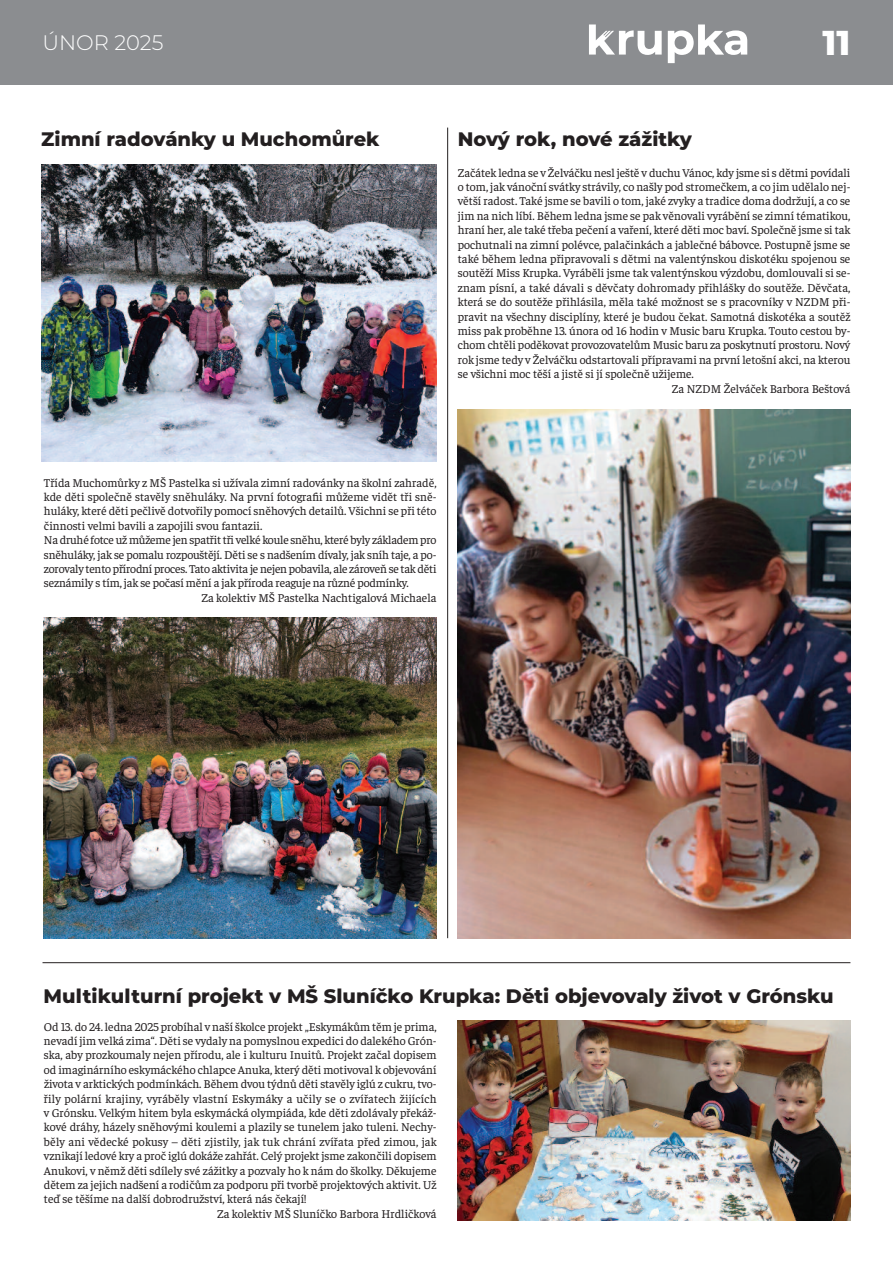
<style>
.page{position:relative;width:893px;height:1263px;background:#fff}
.page>*{position:absolute;margin:0;border:0;box-sizing:border-box;transform-origin:0 0}
.t1{font:800 34.5px "Montserrat";color:#fff}
.t2{font:300 21px "Montserrat";color:#fff}
.t3{font:800 19.5px "Montserrat";color:#231f20}
.t4{font:12px "Faustina";color:#231f20}
.t5{font:12px "Faustina";letter-spacing:-.02em;color:#231f20}
</style>
<div class="page">
<div style="left:0;top:0;width:893px;height:85px;background:#8b8d90"></div>
<svg style="left:668px;top:24px;width:79px;height:39px"></svg>
<svg style="left:589px;top:24px;width:73px;height:31px"></svg>
<img style="left:41px;top:165px;width:396px;height:296px">
<img style="left:44px;top:617px;width:393px;height:321px">
<img style="left:458px;top:409px;width:392px;height:529px">
<img style="left:458px;top:1020px;width:392px;height:200px">
<hr style="left:43px;top:962px;width:807px;height:1px;background:#231f20">
<hr style="left:447px;top:128px;width:1px;height:810px;background:#231f20">
<h2 class="t2" style="left:43px;top:35px;width:122px">ÚNOR 2025</h2>
<h1 class="t1" style="left:822px;top:29px;width:29px">11</h1>
<h3 class="t3" style="left:41px;top:132px;width:340px">Zimní radovánky u Muchomůrek</h3>
<h3 class="t3" style="left:458px;top:132px;width:236px">Nový rok, nové zážitky</h3>
<p class="t4" style="left:458px;top:164px;width:394px">Začátek ledna se v Želváčku nesl ještě v duchu Vánoc, kdy jsme si s dětmi povídali</p>
<p class="t4" style="left:458px;top:179px;width:394px">o tom, jak vánoční svátky strávily, co našly pod stromečkem, a co jim udělalo nej-</p>
<p class="t4" style="left:458px;top:193px;width:394px">větší radost. Také jsme se bavili o tom, jaké zvyky a tradice doma dodržují, a co se</p>
<p class="t4" style="left:458px;top:208px;width:394px">jim na nich líbí. Během ledna jsme se pak věnovali vyrábění se zimní tématikou,</p>
<p class="t4" style="left:458px;top:222px;width:394px">hraní her, ale také třeba pečení a vaření, které děti moc baví. Společně jsme si tak</p>
<p class="t4" style="left:458px;top:236px;width:394px">pochutnali na zimní polévce, palačinkách a jablečné bábovce. Postupně jsme se</p>
<p class="t4" style="left:458px;top:251px;width:394px">také během ledna připravovali s dětmi na valentýnskou diskotéku spojenou se</p>
<p class="t4" style="left:458px;top:265px;width:394px">soutěží Miss Krupka. Vyráběli jsme tak valentýnskou výzdobu, domlouvali si se-</p>
<p class="t4" style="left:458px;top:280px;width:394px">znam písní, a také dávali s děvčaty dohromady přihlášky do soutěže. Děvčata,</p>
<p class="t4" style="left:458px;top:294px;width:394px">která se do soutěže přihlásila, měla také možnost se s pracovníky v NZDM při-</p>
<p class="t4" style="left:458px;top:308px;width:394px">pravit na všechny disciplíny, které je budou čekat. Samotná diskotéka a soutěž</p>
<p class="t4" style="left:458px;top:323px;width:394px">miss pak proběhne 13. února od 16 hodin v Music baru Krupka. Touto cestou by-</p>
<p class="t4" style="left:458px;top:337px;width:394px">chom chtěli poděkovat provozovatelům Music baru za poskytnutí prostoru. Nový</p>
<p class="t4" style="left:458px;top:352px;width:394px">rok jsme tedy v Želváčku odstartovali přípravami na první letošní akci, na kterou</p>
<p class="t4" style="left:458px;top:366px;width:237px">se všichni moc těší a jistě si jí společně užijeme.</p>
<p class="t4" style="left:672px;top:380px;width:180px">Za NZDM Želváček Barbora Beštová</p>
<p class="t4" style="left:44px;top:474px;width:394px">Třída Muchomůrky z MŠ Pastelka si užívala zimní radovánky na školní zahradě,</p>
<p class="t4" style="left:44px;top:489px;width:394px">kde děti společně stavěly sněhuláky. Na první fotografii můžeme vidět tři sně-</p>
<p class="t4" style="left:44px;top:503px;width:394px">huláky, které děti pečlivě dotvořily pomocí sněhových detailů. Všichni se při této</p>
<p class="t4" style="left:44px;top:518px;width:220px">činnosti velmi bavili a zapojili svou fantazii.</p>
<p class="t5" style="left:44px;top:532px;width:394px">Na druhé fotce už můžeme jen spatřit tři velké koule sněhu, které byly základem pro</p>
<p class="t4" style="left:44px;top:546px;width:394px">sněhuláky, jak se pomalu rozpouštějí. Děti se s nadšením dívaly, jak sníh taje, a po-</p>
<p class="t5" style="left:44px;top:561px;width:394px">zorovaly tento přírodní proces. Tato aktivita je nejen pobavila, ale zároveň se tak děti</p>
<p class="t4" style="left:44px;top:575px;width:366px">seznámily s tím, jak se počasí mění a jak příroda reaguje na různé podmínky.</p>
<p class="t4" style="left:201px;top:590px;width:237px">Za kolektiv MŠ Pastelka Nachtigalová Michaela</p>
<h3 class="t3" style="left:44px;top:988px;width:792px">Multikulturní projekt v MŠ Sluníčko Krupka: Děti objevovaly život v Grónsku</h3>
<p class="t4" style="left:44px;top:1018px;width:394px">Od 13. do 24. ledna 2025 probíhal v naší školce projekt „Eskymákům těm je prima,</p>
<p class="t4" style="left:44px;top:1033px;width:394px">nevadí jim velká zima“. Děti se vydaly na pomyslnou expedici do dalekého Grón-</p>
<p class="t4" style="left:44px;top:1047px;width:394px">ska, aby prozkoumaly nejen přírodu, ale i kulturu Inuitů. Projekt začal dopisem</p>
<p class="t4" style="left:44px;top:1062px;width:394px">od imaginárního eskymáckého chlapce Anuka, který děti motivoval k objevování</p>
<p class="t4" style="left:44px;top:1076px;width:394px">života v arktických podmínkách. Během dvou týdnů děti stavěly iglú z cukru, tvo-</p>
<p class="t4" style="left:44px;top:1090px;width:394px">řily polární krajiny, vyráběly vlastní Eskymáky a učily se o zvířatech žijících</p>
<p class="t4" style="left:44px;top:1105px;width:394px">v Grónsku. Velkým hitem byla eskymácká olympiáda, kde děti zdolávaly překáž-</p>
<p class="t4" style="left:44px;top:1119px;width:394px">kové dráhy, házely sněhovými koulemi a plazily se tunelem jako tuleni. Nechy-</p>
<p class="t4" style="left:44px;top:1134px;width:394px">běly ani vědecké pokusy – děti zjistily, jak tuk chrání zvířata před zimou, jak</p>
<p class="t4" style="left:44px;top:1148px;width:394px">vznikají ledové kry a proč iglú dokáže zahřát. Celý projekt jsme zakončili dopisem</p>
<p class="t4" style="left:44px;top:1162px;width:394px">Anukovi, v němž děti sdílely své zážitky a pozvaly ho k nám do školky. Děkujeme</p>
<p class="t4" style="left:44px;top:1177px;width:394px">dětem za jejich nadšení a rodičům za podporu při tvorbě projektových aktivit. Už</p>
<p class="t4" style="left:44px;top:1191px;width:264px">teď se těšíme na další dobrodružství, která nás čekají!</p>
<p class="t4" style="left:217px;top:1206px;width:221px">Za kolektiv MŠ Sluníčko Barbora Hrdličková</p>
</div>
